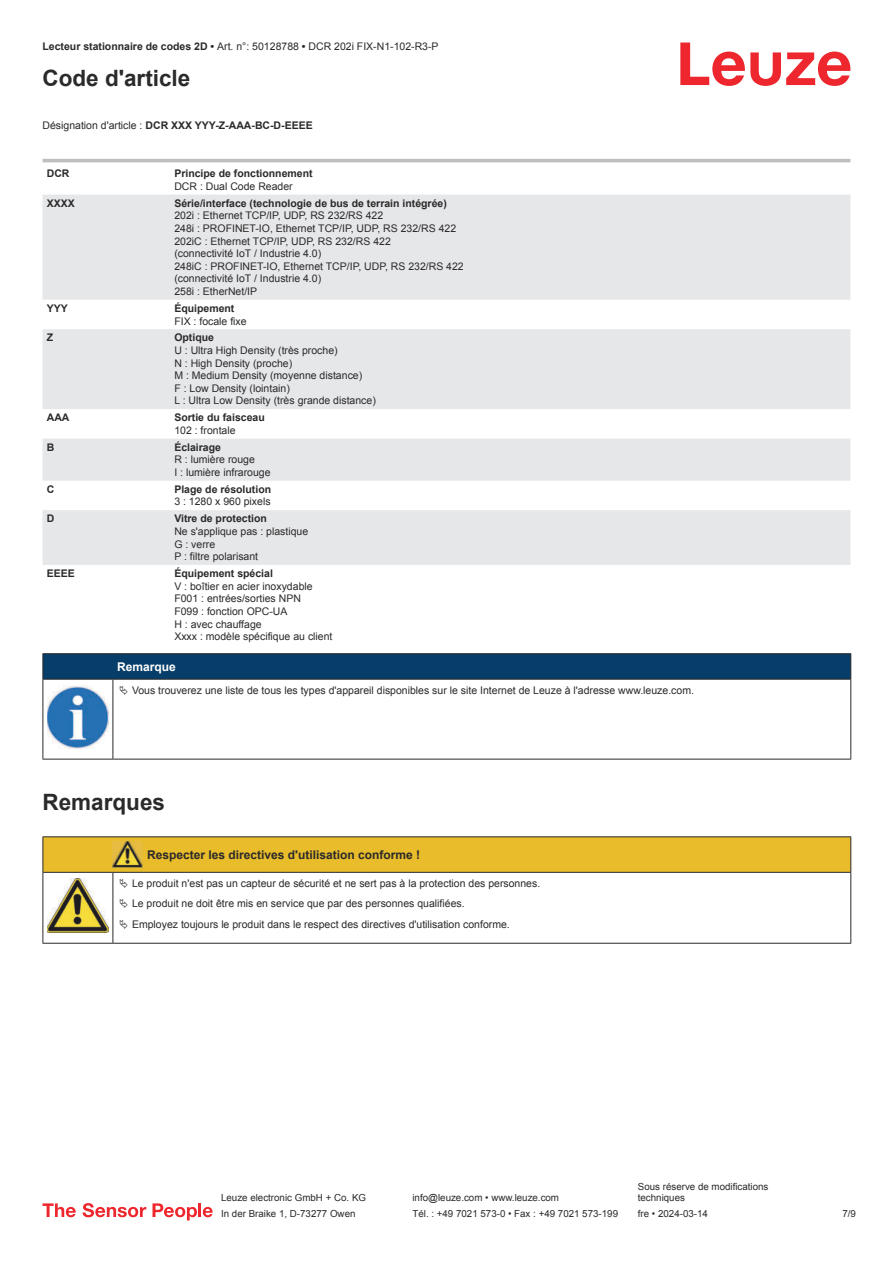
<style>
.page{position:relative;width:893px;height:1263px;background:#fff}
.page>*{position:absolute;margin:0;border:0;box-sizing:border-box;transform-origin:0 0}
.t1{font:700 22.5px "Arial";color:#2b292a}
.t2{font:700 12px "Arial";color:#2b292a}
.t3{font:700 12px "Arial";color:#fff}
.t4{font:10.5px/12.6px "Arial";color:#2b292a}
.t5{font:700 10.5px "Arial";color:#2b292a}
.t6{font:9.75px/11.7px "Arial";color:#2b292a}
.s1{font-weight:700}
.s2{font-weight:400}
</style>
<div class="page">
<svg style="left:680px;top:43px;width:170px;height:43px"></svg>
<svg style="left:43px;top:158px;width:807px;height:37px"></svg>
<svg style="left:43px;top:195px;width:807px;height:370px;fill:#e6e7e9"></svg>
<hr style="left:43px;top:159px;width:127px;height:3px;background:#bdbfc1">
<hr style="left:170px;top:159px;width:680px;height:3px;background:#bdbfc1">
<svg style="left:43px;top:1203px;width:33px;height:14px"></svg>
<svg style="left:83px;top:1203px;width:63px;height:14px"></svg>
<svg style="left:153px;top:1203px;width:44px;height:17px"></svg>
<hr style="left:198px;top:1203px;width:3px;height:14px;background:#ed272d">
<svg style="left:203px;top:1207px;width:10px;height:10px"></svg>
<svg style="left:44px;top:680px;width:806px;height:79px"></svg>
<hr style="left:43px;top:653px;width:70px;height:1px;background:#2b292a">
<hr style="left:43px;top:679px;width:70px;height:1px;background:#2b292a">
<hr style="left:113px;top:653px;width:738px;height:1px;background:#2b292a">
<svg style="left:43px;top:654px;width:808px;height:25px;background:#063c67"></svg>
<hr style="left:113px;top:679px;width:738px;height:1px;background:#2b292a">
<hr style="left:43px;top:680px;width:1px;height:75px;background:#2b292a">
<hr style="left:113px;top:680px;width:1px;height:75px;background:#2b292a">
<hr style="left:850px;top:680px;width:1px;height:75px;background:#2b292a">
<hr style="left:43px;top:759px;width:70px;height:1px;background:#2b292a">
<hr style="left:113px;top:759px;width:738px;height:1px;background:#2b292a">
<img style="left:47px;top:686px;width:61px;height:62px">
<div style="left:115px;top:680px;width:734px;height:20px;background:#fff"></div>
<hr style="left:43px;top:836px;width:70px;height:1px;background:#2b292a">
<hr style="left:113px;top:836px;width:30px;height:1px;background:#2b292a">
<hr style="left:143px;top:836px;width:708px;height:1px;background:#2b292a">
<hr style="left:43px;top:943px;width:70px;height:1px;background:#2b292a">
<hr style="left:113px;top:943px;width:30px;height:1px;background:#2b292a">
<hr style="left:143px;top:943px;width:708px;height:1px;background:#2b292a">
<svg style="left:43px;top:837px;width:808px;height:106px"></svg>
<p class="t4" style="left:43px;top:41px;width:398px"><span class="s1">Lecteur stationnaire de codes 2D •</span> Art. n°: 50128788 <span class="s1">•</span> DCR 202i FIX-N1-102-R3-P</p>
<h1 class="t1" style="left:43px;top:70px;width:149px">Code d'article</h1>
<p class="t5" style="left:43px;top:121px;width:272px"><span class="s2">Désignation d'article :</span> DCR XXX YYY-Z-AAA-BC-D-EEEE</p>
<p class="t5" style="left:47px;top:170px;width:24px">DCR</p>
<p class="t5" style="left:174px;top:170px;width:140px">Principe de fonctionnement</p>
<p class="t4" style="left:174px;top:181px;width:120px">DCR : Dual Code Reader</p>
<p class="t5" style="left:47px;top:199px;width:30px">XXXX</p>
<p class="t5" style="left:174px;top:199px;width:274px">Série/interface (technologie de bus de terrain intégrée)</p>
<p class="t4" style="left:174px;top:210px;width:291px">202i : Ethernet TCP/IP, UDP, RS 232/RS 422<br>248i : PROFINET-IO, Ethernet TCP/IP, UDP, RS 232/RS 422<br>202iC : Ethernet TCP/IP, UDP, RS 232/RS 422<br>(connectivité IoT / Industrie 4.0)<br>248iC : PROFINET-IO, Ethernet TCP/IP, UDP, RS 232/RS 422 (connectivité IoT / Industrie 4.0)<br>258i : EtherNet/IP</p>
<p class="t5" style="left:47px;top:304px;width:23px">YYY</p>
<p class="t5" style="left:174px;top:304px;width:62px">Équipement</p>
<p class="t4" style="left:174px;top:315px;width:74px">FIX : focale fixe</p>
<p class="t5" style="left:47px;top:334px;width:8px">Z</p>
<p class="t5" style="left:174px;top:334px;width:41px">Optique</p>
<p class="t4" style="left:174px;top:345px;width:203px">U : Ultra High Density (très proche)<br>N : High Density (proche)<br>M : Medium Density (moyenne distance)<br>F : Low Density (lointain)<br>L : Ultra Low Density (très grande distance)</p>
<p class="t5" style="left:47px;top:414px;width:24px">AAA</p>
<p class="t5" style="left:174px;top:414px;width:92px">Sortie du faisceau</p>
<p class="t4" style="left:174px;top:425px;width:63px">102 : frontale</p>
<p class="t5" style="left:47px;top:443px;width:9px">B</p>
<p class="t5" style="left:174px;top:443px;width:48px">Éclairage</p>
<p class="t4" style="left:174px;top:454px;width:98px">R : lumière rouge<br>I : lumière infrarouge</p>
<p class="t5" style="left:47px;top:485px;width:9px">C</p>
<p class="t5" style="left:174px;top:485px;width:98px">Plage de résolution</p>
<p class="t4" style="left:174px;top:496px;width:98px">3 : 1280 x 960 pixels</p>
<p class="t5" style="left:47px;top:515px;width:9px">D</p>
<p class="t5" style="left:174px;top:515px;width:94px">Vitre de protection</p>
<p class="t4" style="left:174px;top:526px;width:135px">Ne s'applique pas : plastique<br>G : verre<br>P : filtre polarisant</p>
<p class="t5" style="left:47px;top:569px;width:30px">EEEE</p>
<p class="t5" style="left:174px;top:569px;width:100px">Équipement spécial</p>
<p class="t4" style="left:174px;top:581px;width:160px">V : boîtier en acier inoxydable<br>F001 : entrées/sorties NPN<br>F099 : fonction OPC-UA<br>H : avec chauffage<br>Xxxx : modèle spécifique au client</p>
<p class="t3" style="left:117px;top:662px;width:60px">Remarque</p>
<p class="t4" style="left:132px;top:685px;width:563px">Vous trouverez une liste de tous les types d'appareil disponibles sur le site Internet de Leuze à l'adresse www.leuze.com.</p>
<h1 class="t1" style="left:43px;top:794px;width:124px">Remarques</h1>
<p class="t2" style="left:147px;top:850px;width:274px">Respecter les directives d'utilisation conforme !</p>
<p class="t4" style="left:132px;top:874px;width:410px;line-height:20.2px">Le produit n'est pas un capteur de sécurité et ne sert pas à la protection des personnes.<br>Le produit ne doit être mis en service que par des personnes qualifiées.<br>Employez toujours le produit dans le respect des directives d'utilisation conforme.</p>
<p class="t6" style="left:221px;top:1193px;width:146px">Leuze electronic GmbH + Co. KG</p>
<p class="t6" style="left:412px;top:1193px;width:148px">info@leuze.com • www.leuze.com</p>
<p class="t6" style="left:638px;top:1181px;width:132px">Sous réserve de modifications techniques</p>
<p class="t6" style="left:221px;top:1209px;width:136px">In der Braike 1, D-73277 Owen</p>
<p class="t6" style="left:412px;top:1209px;width:207px">Tél. : +49 7021 573-0 • Fax : +49 7021 573-199</p>
<p class="t6" style="left:638px;top:1209px;width:72px">fre • 2024-03-14</p>
<p class="t6" style="left:842px;top:1209px;width:15px">7 /9</p>
</div>
